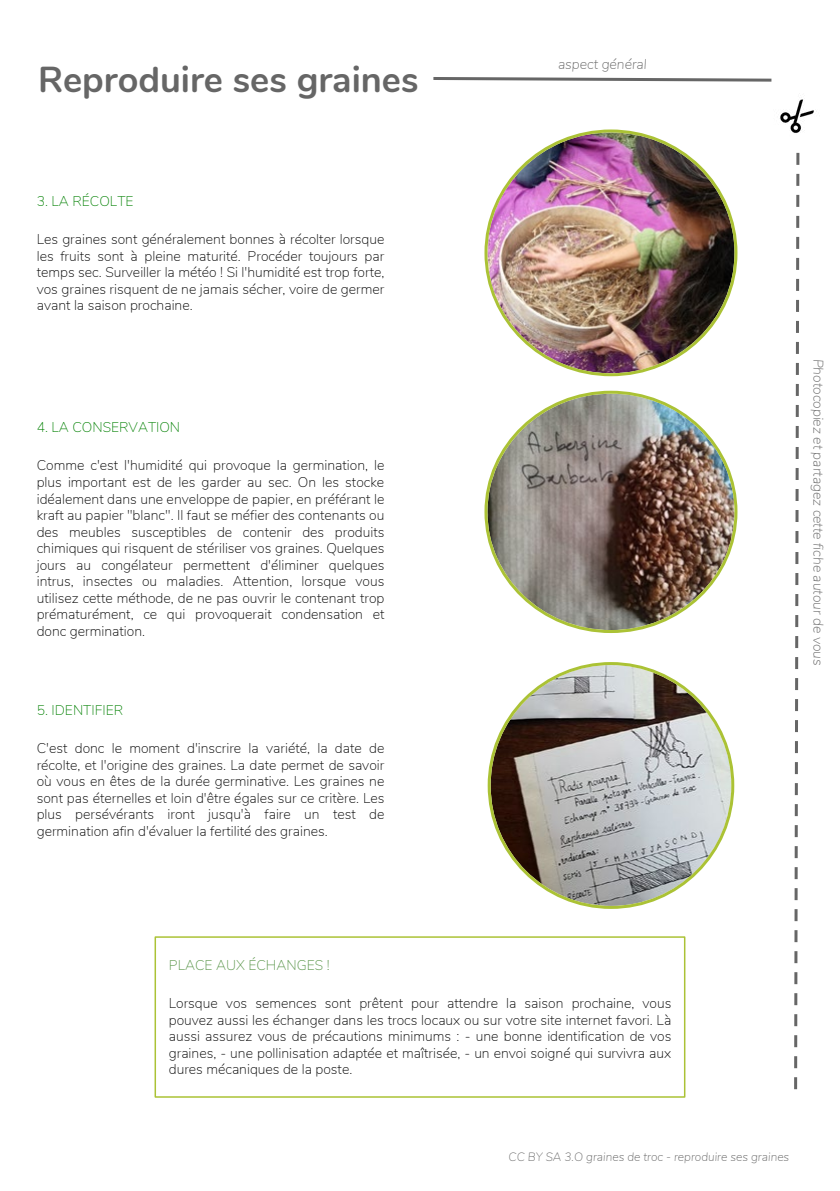
<style>
.page{position:relative;width:840px;height:1191px;background:#fff}
.page>*{position:absolute;margin:0;border:0;box-sizing:border-box;transform-origin:0 0}
.t1{font:700 36px "Nunito";color:#666}
.t2{font:200 14px/16.6px "Nunito";color:#000;text-align:justify}
.t3{font:italic 200 14px "Nunito";color:#666}
.t4{font:200 14px "Nunito";color:#008000}
.t5{font:200 14px "Nunito";color:#539142}
.t6{font:italic 200 12px "Nunito";color:#666}
</style>
<div class="page">
<img style="left:484px;top:129px;width:254px;height:248px">
<img style="left:484px;top:390px;width:254px;height:243px">
<svg style="left:487px;top:662px;width:248px;height:247px"></svg>
<div style="left:154px;top:936px;width:531px;height:161px;border:2px solid #abc235"></div>
<svg style="left:433px;top:77px;width:339px;height:5px"></svg>
<svg style="left:794px;top:152px;width:6px;height:938px"></svg>
<img style="left:780px;top:99px;width:37px;height:34px">
<h1 class="t1" style="left:38px;top:53px;width:382px">Reproduire ses graines</h1>
<p class="t4" style="left:37px;top:190px;width:98px">3. LA RÉCOLTE</p>
<p class="t2" style="left:37px;top:230px;width:349px">Les graines sont généralement bonnes à récolter lorsque les fruits sont à pleine maturité. Procéder toujours par temps sec. Surveiller la météo ! Si l'humidité est trop forte, vos graines risquent de ne jamais sécher, voire de germer avant la saison prochaine.</p>
<p class="t4" style="left:37px;top:417px;width:145px">4. LA CONSERVATION</p>
<p class="t2" style="left:37px;top:456px;width:349px">Comme c'est l'humidité qui provoque la germination, le plus important est de les garder au sec. On les stocke idéalement dans une enveloppe de papier, en préférant le kraft au papier "blanc". Il faut se méfier des contenants ou des meubles susceptibles de contenir des produits chimiques qui risquent de stériliser vos graines. Quelques jours au congélateur permettent d'éliminer quelques intrus, insectes ou maladies. Attention, lorsque vous utilisez cette méthode, de ne pas ouvrir le contenant trop prématurément, ce qui provoquerait condensation et donc germination.</p>
<p class="t4" style="left:37px;top:699px;width:88px">5. IDENTIFIER</p>
<p class="t2" style="left:37px;top:739px;width:349px">C'est donc le moment d'inscrire la variété, la date de récolte, et l'origine des graines. La date permet de savoir où vous en êtes de la durée germinative. Les graines ne sont pas éternelles et loin d'être égales sur ce critère. Les plus persévérants iront jusqu'à faire un test de germination afin d'évaluer la fertilité des graines.</p>
<p class="t3" style="left:557px;top:54px;width:90px">aspect général</p>
<p class="t3" style="left:828px;top:358px;width:308px;rotate:90deg">Photocopiez et partagez cette fiche autour de vous</p>
<p class="t5" style="left:169px;top:954px;width:162px">PLACE AUX ÉCHANGES !</p>
<p class="t2" style="left:169px;top:994px;width:504px">Lorsque vos semences sont prêtent pour attendre la saison prochaine, vous pouvez aussi les échanger dans les trocs locaux ou sur votre site internet favori. Là aussi assurez vous de précautions minimums : - une bonne identification de vos graines, - une pollinisation adaptée et maîtrisée, - un envoi soigné qui survivra aux dures mécaniques de la poste.</p>
<p class="t6" style="left:508px;top:1148px;width:282px">CC BY SA 3.O graines de troc - reproduire ses graines</p>
</div>
